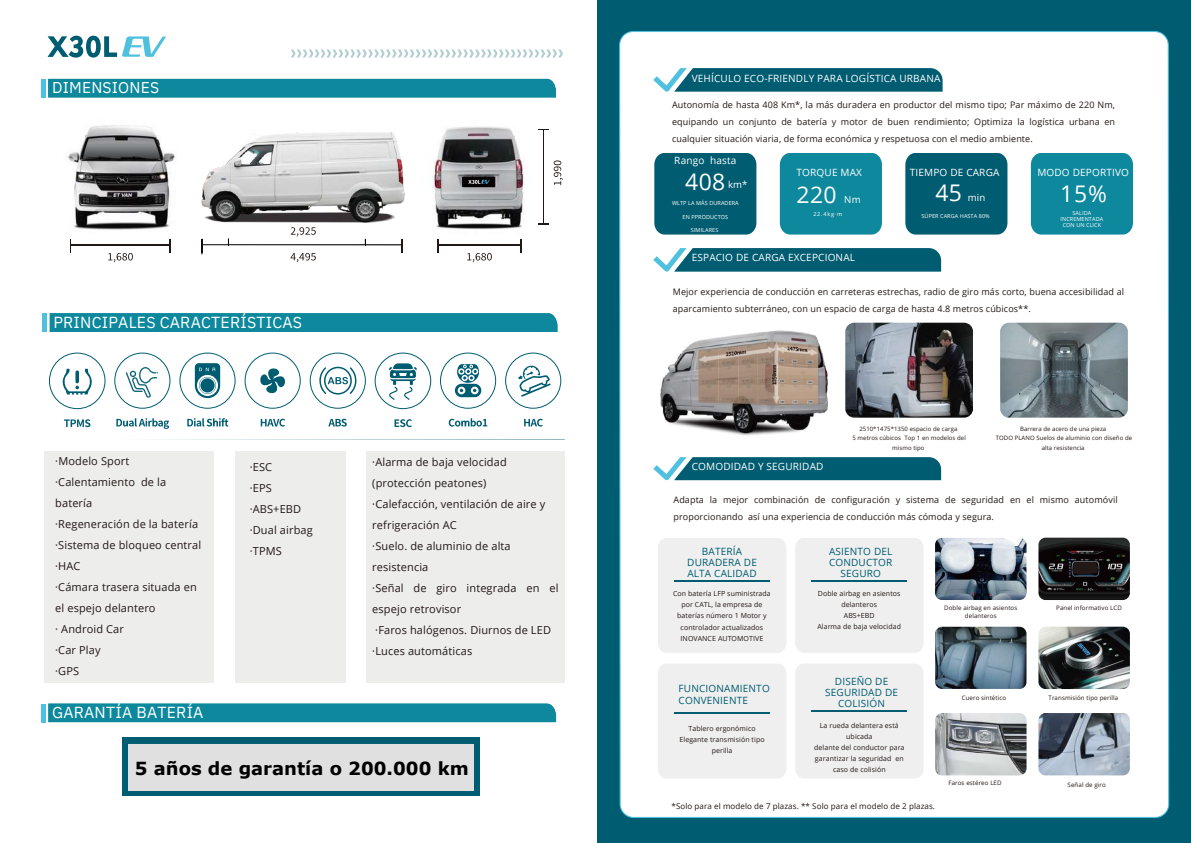
<style>
.page{position:relative;width:1191px;height:843px;background:#fff}
.page>*{position:absolute;margin:0;border:0;box-sizing:border-box;transform-origin:0 0}
.t1{font:22.9px "Open Sans";letter-spacing:.02em;color:#fff}
.t2{font:16px "IBM Plex Sans";letter-spacing:.01em;color:#fff}
.t3{font:15.6px "IBM Plex Sans";letter-spacing:.01em;color:#fff}
.t4{font:11px/21px "Open Sans";letter-spacing:.01em;color:#221815}
.t5{font:10px "Open Sans";letter-spacing:.015em;color:#fff}
.t6{font:10px/11.2px "Open Sans";letter-spacing:.02em;color:#005c71;text-align:center}
.t7{font:9.6px "Open Sans";letter-spacing:.015em;color:#fff}
.t8{font:9px/17.2px "Open Sans";letter-spacing:.01em;color:#221815}
.t9{font:8px "Open Sans";letter-spacing:.01em;color:#221815}
.t10{font:7px/11.1px "Open Sans";letter-spacing:.01em;color:#221815;text-align:center}
.t11{font:6.1px/8.2px "Open Sans";letter-spacing:.015em;color:#221815;text-align:center}
.t12{font:6px/9.5px "Open Sans";letter-spacing:.01em;color:#221815;text-align:center}
.t13{font:5.5px/6px "Open Sans";letter-spacing:.01em;color:#fff;text-align:center}
</style>
<div class="page">
<div style="left:597px;top:0;width:593px;height:842px;background:#005c71"></div>
<div style="left:619px;top:31px;width:550px;height:786px;background:#fff"></div>
<div style="left:48px;top:79px;width:508px;height:18px;background:#0d889d"></div>
<div style="left:41px;top:79px;width:5px;height:19px;background:#50c0df"></div>
<svg style="left:64px;top:419px;width:26px;height:8px"></svg>
<svg style="left:116px;top:418px;width:53px;height:11px"></svg>
<svg style="left:114px;top:352px;width:56px;height:56px"></svg>
<svg style="left:261px;top:418px;width:24px;height:8px"></svg>
<svg style="left:244px;top:352px;width:57px;height:56px"></svg>
<svg style="left:328px;top:418px;width:19px;height:8px"></svg>
<svg style="left:310px;top:352px;width:56px;height:56px"></svg>
<svg style="left:448px;top:418px;width:39px;height:8px"></svg>
<svg style="left:440px;top:352px;width:56px;height:56px"></svg>
<svg style="left:187px;top:418px;width:41px;height:8px"></svg>
<svg style="left:179px;top:352px;width:56px;height:56px"></svg>
<div style="left:197px;top:375px;width:21px;height:21px;border:2px solid #fff;border-radius:50%"></div>
<div style="left:200px;top:377px;width:15px;height:16px;border:1px solid #fff;border-radius:50%"></div>
<svg style="left:394px;top:419px;width:18px;height:8px"></svg>
<svg style="left:374px;top:352px;width:57px;height:57px"></svg>
<svg style="left:49px;top:352px;width:56px;height:57px"></svg>
<svg style="left:524px;top:418px;width:19px;height:8px"></svg>
<svg style="left:505px;top:352px;width:56px;height:56px"></svg>
<img style="left:68px;top:125px;width:108px;height:105px">
<img style="left:432px;top:127px;width:113px;height:103px">
<svg style="left:462px;top:176px;width:33px;height:11px"></svg>
<img style="left:201px;top:132px;width:204px;height:110px">
<svg style="left:108px;top:253px;width:25px;height:9px"></svg>
<hr style="left:71px;top:245px;width:99px;height:1px;background:#221815">
<svg style="left:170px;top:239px;width:1px;height:14px"></svg>
<svg style="left:70px;top:239px;width:1px;height:14px"></svg>
<svg style="left:290px;top:253px;width:26px;height:9px"></svg>
<svg style="left:291px;top:227px;width:25px;height:9px"></svg>
<hr style="left:202px;top:245px;width:200px;height:1px;background:#221815">
<svg style="left:401px;top:239px;width:1px;height:14px"></svg>
<svg style="left:467px;top:253px;width:25px;height:9px"></svg>
<hr style="left:437px;top:245px;width:84px;height:1px;background:#221815">
<svg style="left:437px;top:239px;width:1px;height:14px"></svg>
<svg style="left:520px;top:239px;width:1px;height:14px"></svg>
<svg style="left:553px;top:160px;width:10px;height:25px"></svg>
<hr style="left:543px;top:130px;width:1px;height:94px;background:#221815">
<hr style="left:202px;top:244px;width:200px;height:1px;background:#000">
<svg style="left:201px;top:239px;width:2px;height:15px"></svg>
<svg style="left:653px;top:68px;width:289px;height:24px"></svg>
<svg style="left:47px;top:36px;width:119px;height:22px"></svg>
<svg style="left:291px;top:49px;width:272px;height:8px"></svg>
<svg style="left:653px;top:457px;width:288px;height:23px"></svg>
<svg style="left:653px;top:248px;width:288px;height:24px"></svg>
<svg style="left:654px;top:153px;width:102px;height:81px"></svg>
<div style="left:779px;top:153px;width:102px;height:81px;background:#0d889d"></div>
<svg style="left:905px;top:153px;width:102px;height:81px"></svg>
<div style="left:1030px;top:153px;width:102px;height:81px;background:#0d889d"></div>
<img style="left:1000px;top:322px;width:127px;height:95px;border-radius:9px">
<img style="left:845px;top:322px;width:127px;height:95px;border-radius:9px">
<img style="left:660px;top:331px;width:167px;height:105px">
<img style="left:934px;top:537px;width:92px;height:62px;border-radius:7px">
<img style="left:934px;top:626px;width:92px;height:62px;border-radius:7px">
<img style="left:1038px;top:626px;width:91px;height:62px;border-radius:7px">
<img style="left:934px;top:712px;width:92px;height:63px;border-radius:7px">
<img style="left:1038px;top:712px;width:91px;height:63px;border-radius:7px">
<div style="left:657px;top:538px;width:129px;height:114px;background:#efefef"></div>
<div style="left:657px;top:663px;width:129px;height:115px;background:#efefef"></div>
<hr style="left:674px;top:712px;width:95px;height:1px;background:#005c71">
<hr style="left:674px;top:580px;width:95px;height:1px;background:#005c71">
<div style="left:795px;top:538px;width:128px;height:114px;background:#efefef"></div>
<hr style="left:811px;top:580px;width:95px;height:1px;background:#005c71">
<div style="left:795px;top:663px;width:128px;height:115px;background:#efefef"></div>
<hr style="left:811px;top:710px;width:95px;height:1px;background:#005c71">
<img style="left:1038px;top:537px;width:91px;height:62px;border-radius:7px">
<svg style="left:1072px;top:562px;width:25px;height:11px"></svg>
<div style="left:50px;top:313px;width:507px;height:19px;background:#0d889d"></div>
<div style="left:42px;top:313px;width:5px;height:19px;background:#50c0df"></div>
<svg style="left:156px;top:439px;width:408px;height:1px"></svg>
<div style="left:44px;top:451px;width:169px;height:232px;background:#ededec"></div>
<div style="left:235px;top:451px;width:110px;height:232px;background:#ededec"></div>
<div style="left:366px;top:451px;width:198px;height:232px;background:#ededec"></div>
<div style="left:48px;top:703px;width:508px;height:19px;background:#0d889d"></div>
<div style="left:41px;top:703px;width:5px;height:19px;background:#50c0df"></div>
<svg style="left:122px;top:737px;width:357px;height:58px;background:#12667a"></svg>
<svg style="left:128px;top:744px;width:345px;height:46px;background:#c4c4c4"></svg>
<h3 class="t3" style="left:52px;top:77px;width:108px">DIMENSIONES</h3>
<h2 class="t2" style="left:53px;top:311px;width:250px">PRINCIPALES CARACTERÍSTICAS</h2>
<p class="t4" style="left:55px;top:450px;width:147px">·Modelo Sport ·Calentamiento de la batería<br>·Regeneración de la batería ·Sistema de bloqueo central ·HAC<br>·Cámara trasera situada en el espejo delantero<br>· Android Car<br>·Car Play<br>·GPS</p>
<p class="t4" style="left:250px;top:455px;width:65px">·ESC<br>·EPS ·ABS+EBD ·Dual airbag ·TPMS</p>
<p class="t4" style="left:372px;top:451px;width:188px">·Alarma de baja velocidad (protección peatones)<br>·Calefacción, ventilación de aire y refrigeración AC<br>·Suelo. de aluminio de alta resistencia<br>·Señal de giro integrada en el espejo retrovisor<br>·Faros halógenos. Diurnos de LED ·Luces automáticas</p>
<h2 class="t2" style="left:52px;top:701px;width:153px">GARANTÍA BATERÍA</h2>
<p class="t5" style="left:691px;top:71px;width:250px">VEHÍCULO ECO-FRIENDLY PARA LOGÍSTICA URBANA</p>
<p class="t8" style="left:672px;top:95px;width:444px;text-align:justify">Autonomía de hasta 408 Km*, la más duradera en productor del mismo tipo; Par máximo de 220 Nm, equipando un conjunto de batería y motor de buen rendimiento; Optimiza la logística urbana en cualquier situación viaria, de forma económica y respetuosa con el medio ambiente.</p>
<p class="t5" style="left:674px;top:153px;width:64px">Rango hasta</p>
<h1 class="t1" style="left:685px;top:165px;width:42px">408</h1>
<p class="t13" style="left:672px;top:199px;width:68px">WLTP LA MÁS DURADERA</p>
<p class="t13" style="left:682px;top:213px;width:47px">EN PPRODUCTOS</p>
<p class="t13" style="left:690px;top:227px;width:29px">SIMILARES</p>
<p class="t7" style="left:728px;top:177px;width:21px">km*</p>
<p class="t5" style="left:796px;top:165px;width:67px">TORQUE MAX</p>
<p class="t5" style="left:909px;top:165px;width:91px">TIEMPO DE CARGA</p>
<p class="t5" style="left:1037px;top:165px;width:93px">MODO DEPORTIVO</p>
<h1 class="t1" style="left:935px;top:177px;width:28px">45</h1>
<h1 class="t1" style="left:1060px;top:178px;width:48px">15%</h1>
<h1 class="t1" style="left:796px;top:178px;width:42px">220</h1>
<p class="t13" style="left:813px;top:211px;width:30px">22.4kg·m</p>
<p class="t7" style="left:844px;top:193px;width:18px">Nm</p>
<p class="t7" style="left:967px;top:191px;width:19px">min</p>
<p class="t13" style="left:921px;top:212px;width:70px">SÚPER CARGA HASTA 80%</p>
<p class="t13" style="left:1060px;top:210px;width:44px">SALIDA<br>INCREMENTADA<br>CON UN CLICK</p>
<p class="t5" style="left:691px;top:250px;width:165px">ESPACIO DE CARGA EXCEPCIONAL</p>
<p class="t8" style="left:672px;top:282px;width:453px">Mejor experiencia de conducción en carreteras estrechas, radio de giro más corto, buena accesibilidad al aparcamiento subterráneo, con un espacio de carga de hasta 4.8 metros cúbicos**.</p>
<p class="t5" style="left:691px;top:459px;width:133px">COMODIDAD Y SEGURIDAD</p>
<p class="t12" style="left:852px;top:423px;width:115px">2510*1475*1350 espacio de carga<br>5 metros cúbicos Top 1 en modelos del mismo tipo</p>
<p class="t12" style="left:995px;top:423px;width:138px">Barrera de acero de una pieza<br>TODO PLANO Suelos de aluminio con diseño de alta resistencia</p>
<p class="t8" style="left:673px;top:490px;width:445px">Adapta la mejor combinación de configuración y sistema de seguridad en el mismo automóvil proporcionando así una experiencia de conducción más cómoda y segura.</p>
<p class="t6" style="left:687px;top:545px;width:71px">BATERÍA<br>DURADERA DE<br>ALTA CALIDAD</p>
<p class="t10" style="left:673px;top:587px;width:99px">Con batería LFP suministrada por CATL, la empresa de baterías número 1 Motor y controlador actualizados<br>INOVANCE AUTOMOTIVE</p>
<p class="t6" style="left:829px;top:545px;width:65px">ASIENTO DEL<br>CONDUCTOR<br>SEGURO</p>
<p class="t10" style="left:817px;top:587px;width:85px">Doble airbag en asientos delanteros<br>ABS+EBD<br>Alarma de baja velocidad</p>
<p class="t11" style="left:944px;top:603px;width:75px">Doble airbag en asientos delanteros</p>
<p class="t6" style="left:678px;top:682px;width:93px;text-align:left">FUNCIONAMIENTO<br>CONVENIENTE</p>
<p class="t10" style="left:679px;top:722px;width:87px">Tablero ergonómico<br>Elegante transmisión tipo perilla</p>
<p class="t6" style="left:825px;top:675px;width:74px">DISEÑO DE<br>SEGURIDAD DE<br>COLISIÓN</p>
<p class="t10" style="left:814px;top:719px;width:92px">La rueda delantera está ubicada<br>delante del conductor para garantizar la seguridad en caso de colisión</p>
<p class="t9" style="left:671px;top:800px;width:265px">*Solo para el modelo de 7 plazas. ** Solo para el modelo de 2 plazas.</p>
<p class="t11" style="left:961px;top:693px;width:46px">Cuero sintético</p>
<p class="t11" style="left:948px;top:778px;width:55px">Faros estéreo LED</p>
<p class="t11" style="left:1056px;top:603px;width:67px">Panel informativo LCD</p>
<p class="t11" style="left:1048px;top:693px;width:71px">Transmisión tipo perilla</p>
<p class="t11" style="left:1067px;top:780px;width:40px">Señal de giro</p>
</div>
